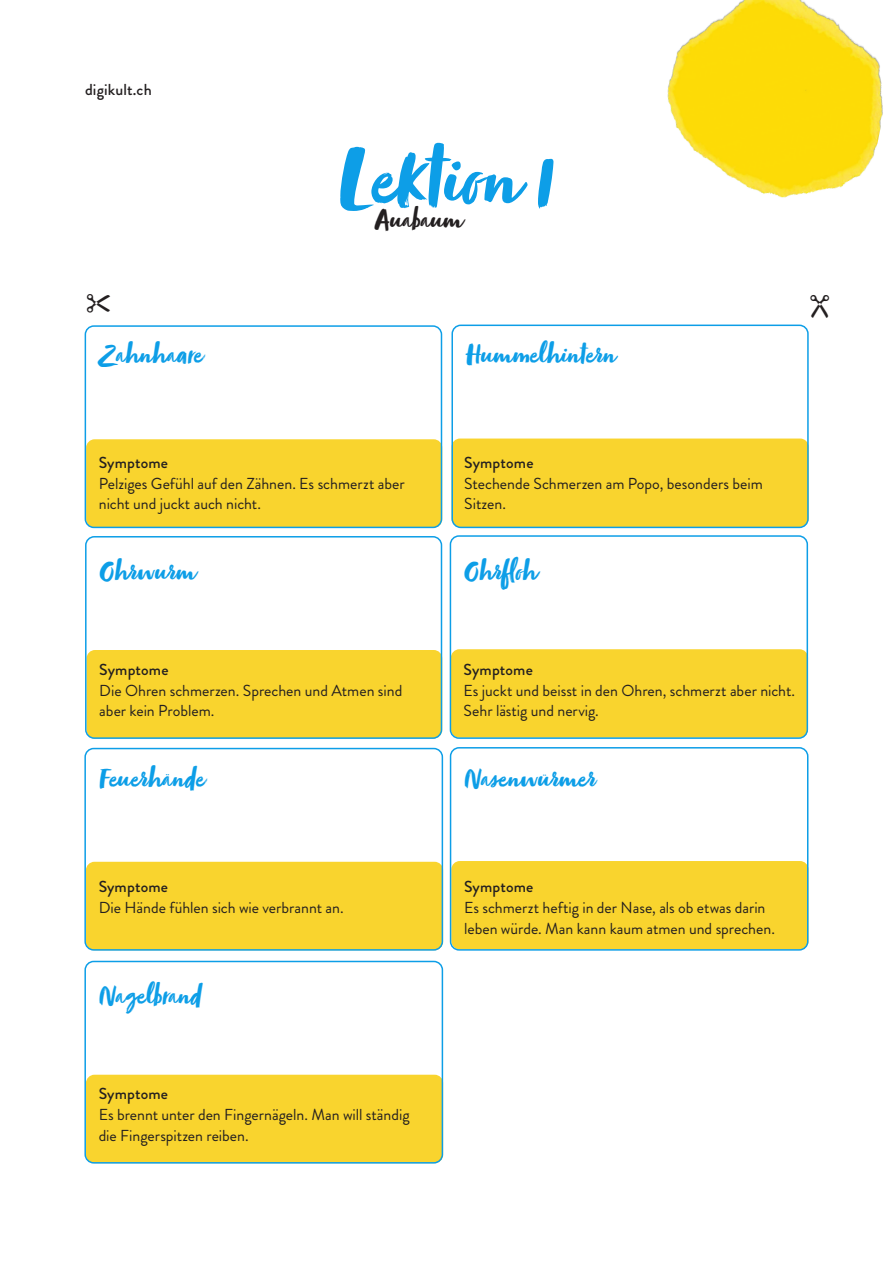
<style>
.page{position:relative;width:893px;height:1263px;background:#fff}
.page>*{position:absolute;margin:0;border:0;box-sizing:border-box;transform-origin:0 0}
.t1{font:90px "Zooja Pro";color:#0d9ee7}
.t2{font:30px "Zooja Pro";color:#0d9ee7}
.t3{font:30px "Zooja Pro";color:#231f20}
.t4{font:15.9px/20.7px "Brandon Grotesque";color:#231f20}
.t5{font:500 15.9px "Brandon Grotesque";letter-spacing:.01em;color:#231f20}
</style>
<div class="page">
<img style="left:667px;top:0;width:216px;height:198px">
<div style="left:451px;top:649px;width:357px;height:89px;background:#f9d42e;border-radius:9px"></div>
<div style="left:451px;top:438px;width:358px;height:89px;background:#f9d42e;border-radius:9px"></div>
<div style="left:86px;top:439px;width:356px;height:89px;background:#f9d42e;border-radius:9px"></div>
<div style="left:87px;top:650px;width:355px;height:88px;background:#f9d42e;border-radius:9px"></div>
<div style="left:451px;top:861px;width:357px;height:88px;background:#f9d42e;border-radius:9px"></div>
<div style="left:86px;top:862px;width:357px;height:88px;background:#f9d42e;border-radius:9px"></div>
<div style="left:86px;top:1075px;width:357px;height:88px;background:#f9d42e;border-radius:9px"></div>
<div style="left:450px;top:535px;width:358px;height:204px;border:2px solid #0d9ee7;border-radius:9px"></div>
<div style="left:450px;top:747px;width:358px;height:204px;border:2px solid #0d9ee7;border-radius:9px"></div>
<div style="left:451px;top:325px;width:358px;height:203px;border:2px solid #0d9ee7;border-radius:9px"></div>
<div style="left:85px;top:325px;width:357px;height:203px;border:2px solid #0d9ee7;border-radius:9px"></div>
<div style="left:85px;top:536px;width:357px;height:203px;border:2px solid #0d9ee7;border-radius:9px"></div>
<div style="left:84px;top:961px;width:359px;height:202px;border:2px solid #0d9ee7;border-radius:9px"></div>
<div style="left:84px;top:748px;width:359px;height:203px;border:2px solid #0d9ee7;border-radius:9px"></div>
<p class="t5" style="left:85px;top:79px;width:68px">digikult.ch</p>
<h1 class="t1" style="left:337px;top:125px;width:220px">Lektion 1</h1>
<h2 class="t3" style="left:375px;top:201px;width:86px">Auabaum</h2>
<h2 class="t2" style="left:99px;top:336px;width:104px">Zahnhaare</h2>
<h2 class="t2" style="left:466px;top:336px;width:151px">Hummelhintern</h2>
<p class="t5" style="left:99px;top:452px;width:71px">Symptome</p>
<p class="t4" style="left:99px;top:473px;width:307px">Pelziges Gefühl auf den Zähnen. Es schmerzt aber nicht und juckt auch nicht.</p>
<h2 class="t2" style="left:99px;top:553px;width:95px">Ohrwurm</h2>
<p class="t5" style="left:99px;top:659px;width:71px">Symptome</p>
<p class="t4" style="left:99px;top:680px;width:305px">Die Ohren schmerzen. Sprechen und Atmen sind aber kein Problem.</p>
<h2 class="t2" style="left:99px;top:760px;width:107px">Feuerhände</h2>
<p class="t5" style="left:99px;top:876px;width:71px">Symptome</p>
<p class="t4" style="left:99px;top:897px;width:246px">Die Hände fühlen sich wie verbrannt an.</p>
<h2 class="t2" style="left:99px;top:978px;width:104px">Nagelbrand</h2>
<p class="t5" style="left:99px;top:1083px;width:71px">Symptome</p>
<p class="t4" style="left:99px;top:1104px;width:312px">Es brennt unter den Fingernägeln. Man will ständig die Fingerspitzen reiben.</p>
<p class="t5" style="left:464px;top:452px;width:71px">Symptome</p>
<p class="t4" style="left:464px;top:473px;width:300px">Stechende Schmerzen am Popo, besonders beim<br>Sitzen.</p>
<h2 class="t2" style="left:464px;top:553px;width:74px">Ohrfloh</h2>
<p class="t5" style="left:464px;top:659px;width:71px">Symptome</p>
<p class="t4" style="left:464px;top:680px;width:333px">Es juckt und beisst in den Ohren, schmerzt aber nicht.<br>Sehr lästig und nervig.</p>
<h2 class="t2" style="left:464px;top:760px;width:130px">Nasenwürmer</h2>
<p class="t5" style="left:464px;top:876px;width:71px">Symptome</p>
<p class="t4" style="left:464px;top:897px;width:312px">Es schmerzt heftig in der Nase, als ob etwas darin leben würde. Man kann kaum atmen und sprechen.</p>
</div>
